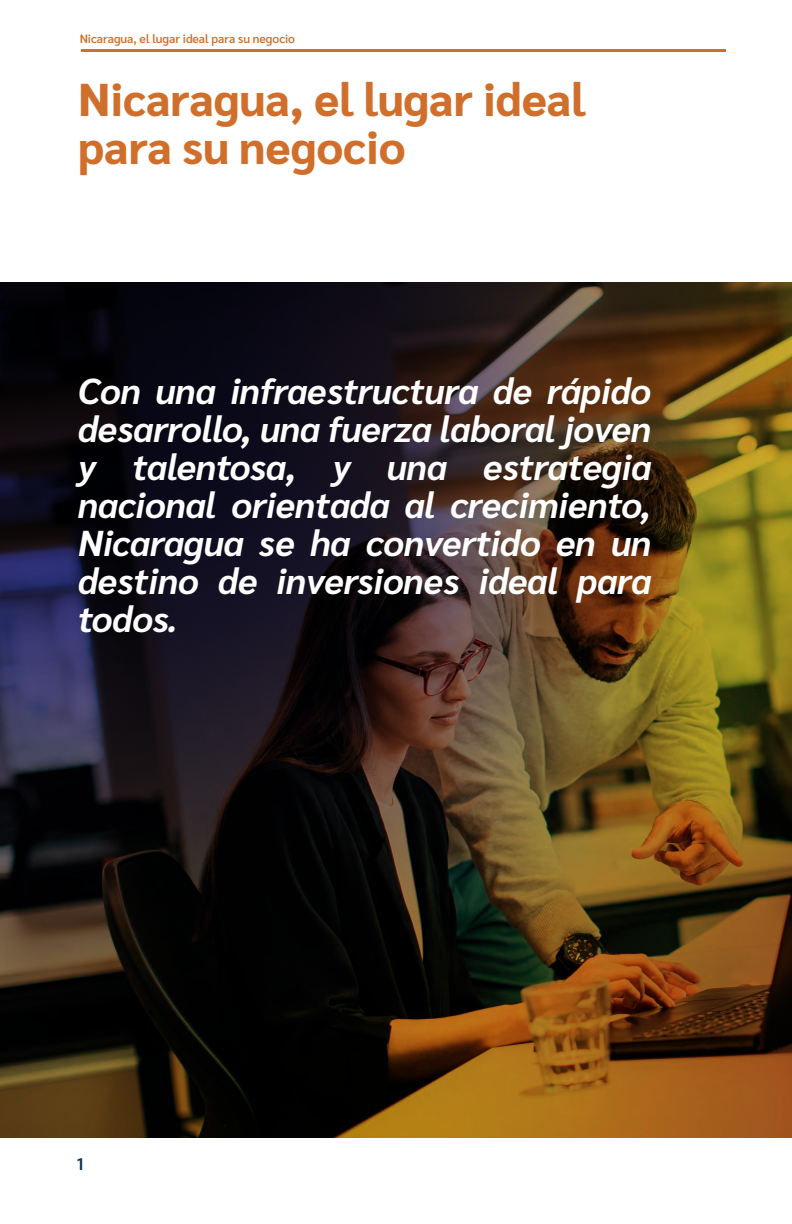
<style>
.page{position:relative;width:792px;height:1224px;background:#fff}
.page>*{position:absolute;margin:0;border:0;box-sizing:border-box;transform-origin:0 0}
.t1{font:800 46px/48px "Sarabun";color:#d06f2b}
.t2{font:italic 700 36px/38px "Sarabun";letter-spacing:-.005em;color:#fff;text-align:justify}
.t3{font:600 18px "Myriad Pro";color:#0a3558}
.t4{font:600 12px "Sarabun";color:#d06f2b}
</style>
<div class="page">
<img style="left:0;top:282px;width:792px;height:855px">
<hr style="left:81px;top:49px;width:644px;height:3px;background:#d06f2b">
<p class="t4" style="left:80px;top:32px;width:217px">Nicaragua, el lugar ideal para su negocio</p>
<p class="t1" style="left:78px;top:76px;width:509px">Nicaragua, el lugar ideal para su negocio</p>
<p class="t2" style="left:78px;top:373px;width:575px">Con una infraestructura de rápido desarrollo, una fuerza laboral joven y talentosa, y una estrategia nacional orientada al crecimiento, Nicaragua se ha convertido en un destino de inversiones ideal para todos.</p>
<p class="t3" style="left:76px;top:1152px;width:11px">1</p>
</div>
